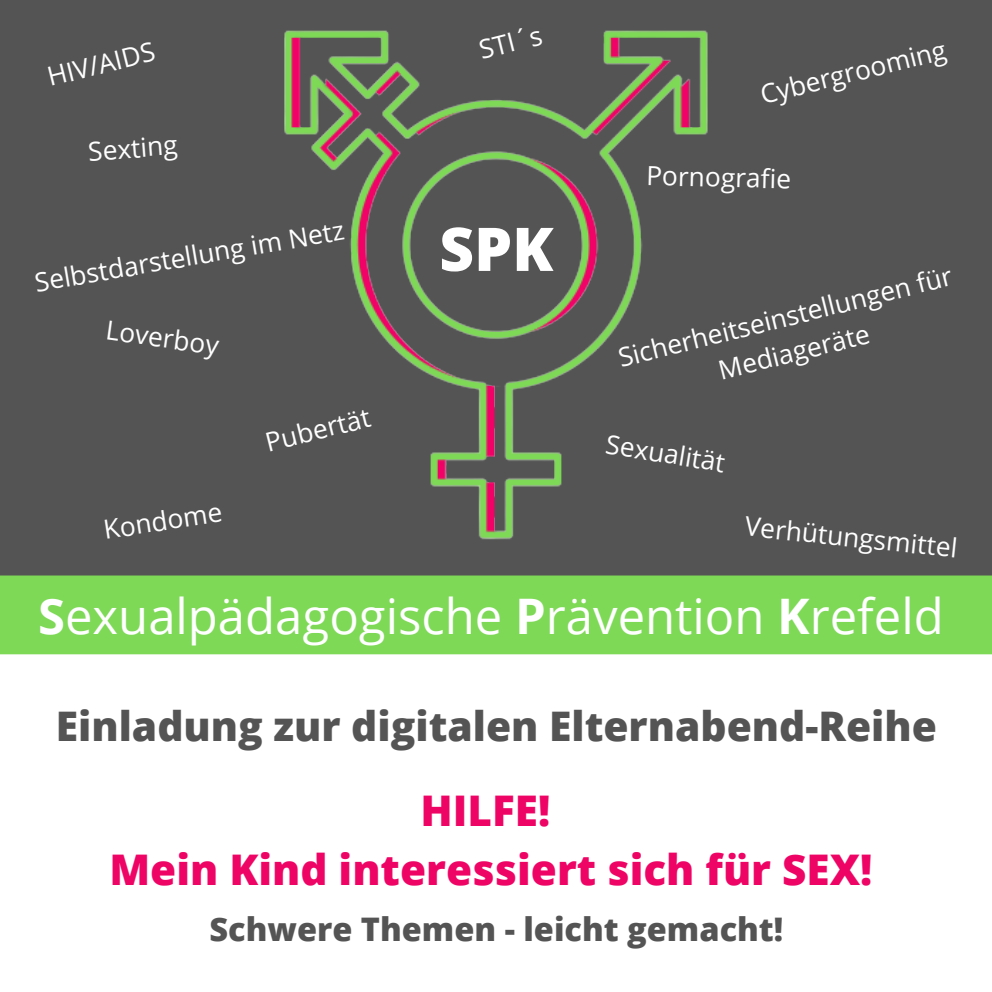
<style>
.page{position:relative;width:992px;height:992px;background:#fff}
.page>*{position:absolute;margin:0;border:0;box-sizing:border-box;transform-origin:0 0}
.t1{font:800 60.25px "Open Sans";color:#fff}
.t2{font:49px "Open Sans";color:#fff}
.t3{font:800 42.25px "Open Sans";color:#ee0465}
.t4{font:800 40.75px "Open Sans";color:#545454}
.t5{font:800 32.5px "Open Sans";color:#545454}
.t6{font:26.25px/36.2px "Open Sans";color:#fff;text-align:center}
.s1{font-weight:700}
</style>
<div class="page">
<div style="left:0;top:0;width:992px;height:649px;background:#545454"></div>
<div style="left:0;top:575px;width:992px;height:79px;background:#7ed957"></div>
<img style="left:142px;top:30px;width:709px;height:546px">
<p class="t6" style="left:43px;top:59px;width:111px;rotate:-14deg">HIV/AIDS</p>
<p class="t6" style="left:87px;top:132px;width:91px;rotate:-4deg">Sexting</p>
<p class="t6" style="left:32px;top:265px;width:315px;rotate:-10deg">Selbstdarstellung im Netz</p>
<p class="t6" style="left:109px;top:311px;width:115px;rotate:8deg">Loverboy</p>
<p class="t6" style="left:101px;top:511px;width:121px;rotate:-9deg">Kondome</p>
<p class="t6" style="left:261px;top:424px;width:109px;rotate:-14deg">Pubertät</p>
<p class="t6" style="left:475px;top:32px;width:66px;rotate:-14deg">STI´s</p>
<p class="t1" style="left:439px;top:207px;width:116px">SPK</p>
<p class="t6" style="left:756px;top:77px;width:192px;rotate:-14deg">Cybergrooming</p>
<p class="t6" style="left:647px;top:156px;width:146px;rotate:2deg">Pornografie</p>
<p class="t6" style="left:614px;top:340px;width:344px;rotate:-14deg">Sicherheitseinstellungen für<br>Mediageräte</p>
<p class="t6" style="left:609px;top:425px;width:122px;rotate:9deg">Sexualität</p>
<p class="t6" style="left:747px;top:507px;width:215px;rotate:6deg">Verhütungsmittel</p>
<p class="t2" style="left:38px;top:581px;width:907px"><span class="s1">S</span>exualpädagogische <span class="s1">P</span>rävention <span class="s1">K</span>refeld</p>
<p class="t4" style="left:56px;top:697px;width:883px">Einladung zur digitalen Elternabend-Reihe</p>
<p class="t3" style="left:420px;top:781px;width:131px">HILFE!</p>
<p class="t3" style="left:109px;top:840px;width:764px">Mein Kind interessiert sich für SEX!</p>
<p class="t5" style="left:210px;top:906px;width:575px">Schwere Themen - leicht gemacht!</p>
</div>
